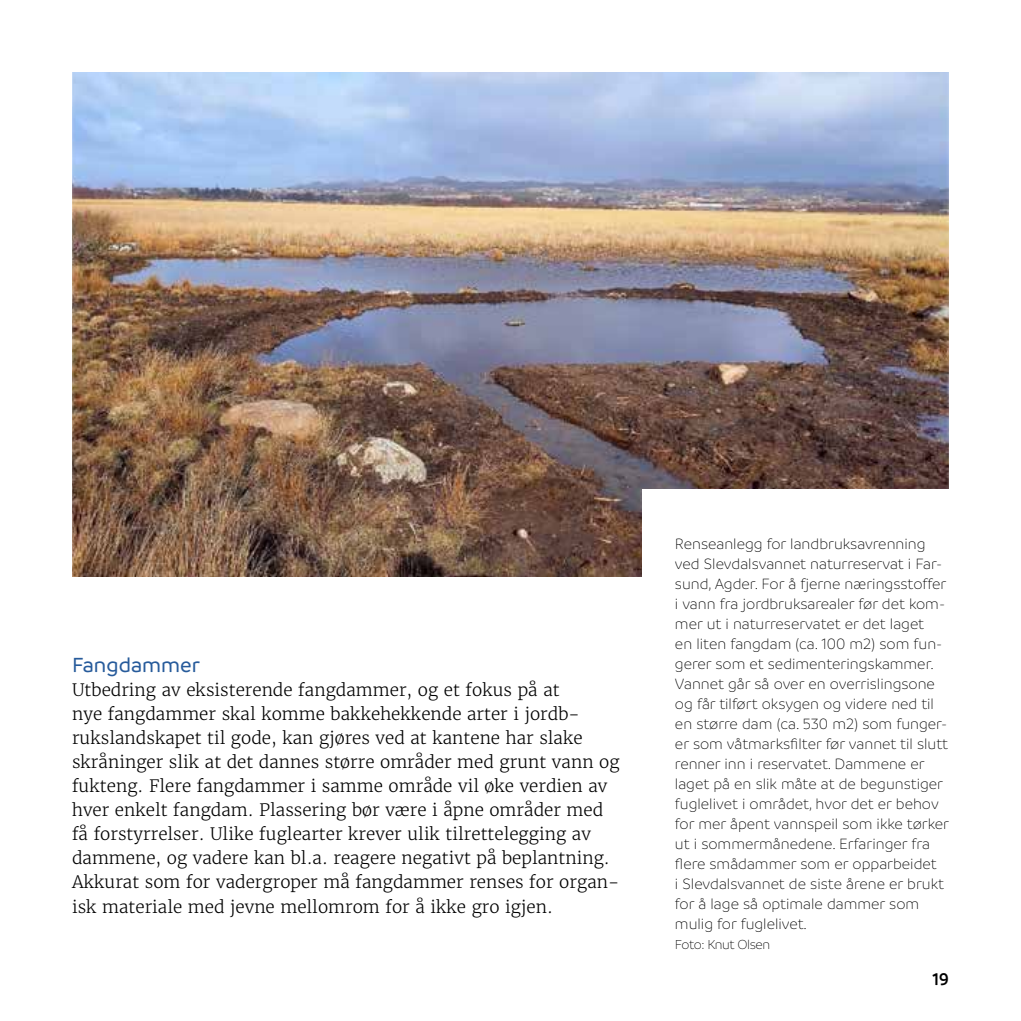
<style>
.page{position:relative;width:1021px;height:1021px;background:#fff}
.page>*{position:absolute;margin:0;border:0;box-sizing:border-box;transform-origin:0 0}
.t1{font:500 22px "Branding SF";color:#275b9b}
.t2{font:600 18px "Branding SF";color:#000}
.t3{font:300 17px/24px "Merriweather";color:#000}
.t4{font:300 16px/20px "Branding SF";color:#000}
.t5{font:300 14px "Branding SF";letter-spacing:-.03em;color:#000}
</style>
<div class="page">
<img style="left:72px;top:72px;width:876px;height:504px">
<div style="left:642px;top:489px;width:369px;height:459px;background:#fff"></div>
<h1 class="t1" style="left:72px;top:653px;width:129px">Fangdammer</h1>
<p class="t3" style="left:72px;top:678px;width:549px">Utbedring av eksisterende fangdammer, og et fokus på at<br>nye fangdammer skal komme bakkehekkende arter i jordb&shy;rukslandskapet til gode, kan gjøres ved at kantene har slake skråninger slik at det dannes større områder med grunt vann og fukteng. Flere fangdammer i samme område vil øke verdien av hver enkelt fangdam. Plassering bør være i åpne områder med få forstyrrelser. Ulike fuglearter krever ulik tilrettelegging av dammene, og vadere kan bl.a. reagere negativt på beplantning.<br>Akkurat som for vadergroper må fangdammer renses for organ&shy;isk materiale med jevne mellomrom for å ikke gro igjen.</p>
<p class="t4" style="left:675px;top:533px;width:275px">Renseanlegg for landbruksavrenning ved Slevdalsvannet naturreservat i Far&shy;sund, Agder. For å fjerne næringsstoffer i vann fra jordbruksarealer før det kom&shy;mer ut i naturreservatet er det laget<br>en liten fangdam (ca. 100 m2) som fun&shy;gerer som et sedimenteringskammer.<br>Vannet går så over en overrislingsone og får tilført oksygen og videre ned til en større dam (ca. 530 m2) som funger&shy;er som våtmarksfilter før vannet til slutt renner inn i reservatet. Dammene er laget på en slik måte at de begunstiger fuglelivet i området, hvor det er behov for mer åpent vannspeil som ikke tørker ut i sommermånedene. Erfaringer fra flere smådammer som er opparbeidet<br>i Slevdalsvannet de siste årene er brukt for å lage så optimale dammer som mulig for fuglelivet.</p>
<p class="t5" style="left:675px;top:937px;width:97px">Foto: Knut Olsen</p>
<p class="t2" style="left:932px;top:968px;width:18px">19</p>
</div>
